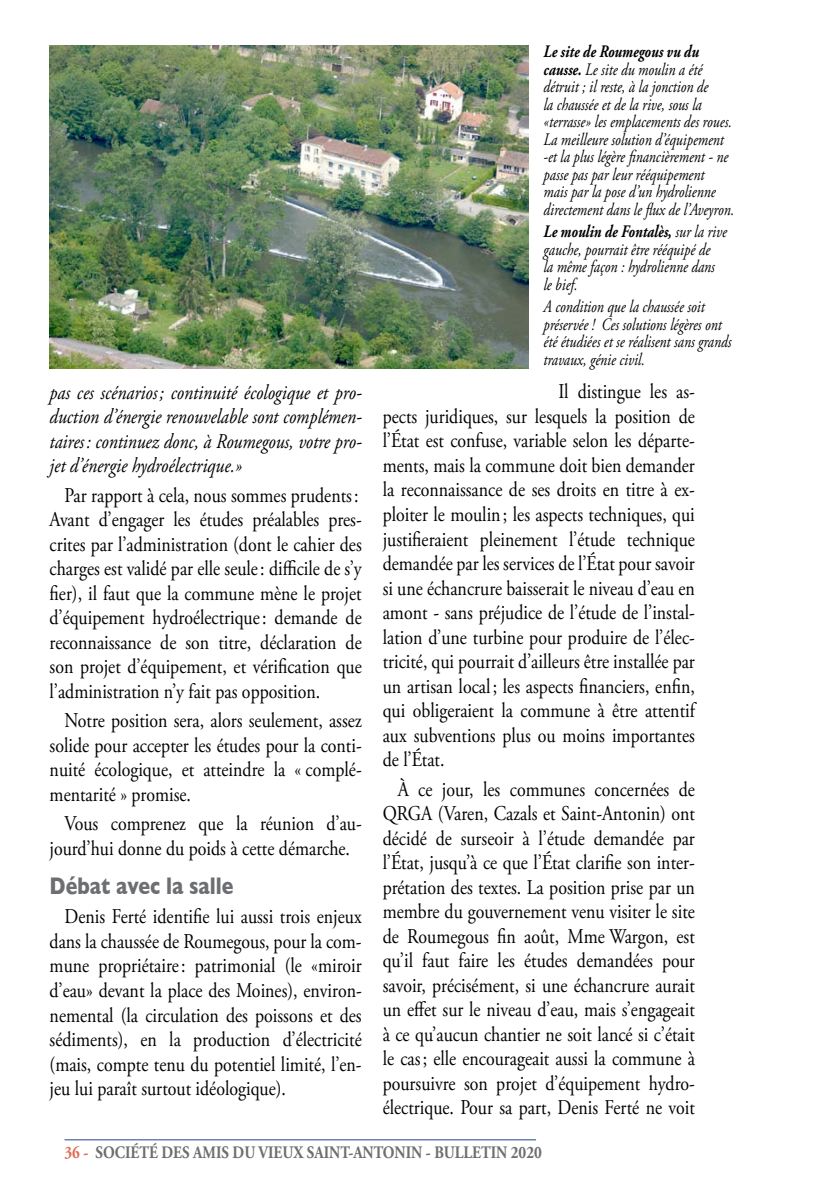
<style>
.page{position:relative;width:819px;height:1191px;background:#fff}
.page>*{position:absolute;margin:0;border:0;box-sizing:border-box;transform-origin:0 0}
.t1{font:700 24.5px "Gill Sans";color:#6d6e71;scale:.8 1}
.t2{font:21px/24.5px "Adobe Garamond Pro";color:#000;text-align:justify;scale:.85 1}
.t3{font:italic 21px/24.5px "Adobe Garamond Pro";color:#000;text-align:justify;scale:.85 1}
.t4{font:italic 17.5px/17.5px "Adobe Garamond Pro";color:#000;scale:.8 1}
.t5{font:700 17.5px "Adobe Garamond Pro";color:#6d6e71;scale:.85 1}
.s1{font-weight:700}
.s2{color:#dd6d54}
</style>
<div class="page">
<img style="left:50px;top:46px;width:478px;height:322px">
<hr style="left:64px;top:1139px;width:472px;height:1px;background:#25408f">
<p class="t3" style="left:50px;top:380px;width:369px">pas ces scénarios; continuité écologique et pro&shy;duction d’énergie renouvelable sont complémen&shy;taires: continuez donc, à Roumegous, votre pro&shy;jet d’énergie hydroélectrique.»</p>
<p class="t2" style="left:50px;top:483px;width:369px;text-align:left;text-indent:15px">Par rapport à cela, nous sommes prudents:<br>Avant d’engager les études préalables pres&shy;crites par l’administration (dont le cahier des charges est validé par elle seule: difficile de s’y fier), il faut que la commune mène le projet d’équipement hydroélectrique: demande de reconnaissance de son titre, déclaration de son projet d’équipement, et vérification que l’administration n’y fait pas opposition.</p>
<p class="t2" style="left:50px;top:709px;width:368px;text-indent:15px">Notre position sera, alors seulement, assez solide pour accepter les études pour la conti&shy;nuité écologique, et atteindre la « complé&shy;mentarité » promise.</p>
<p class="t2" style="left:50px;top:812px;width:369px;text-indent:15px">Vous comprenez que la réunion d’au&shy;jourd’hui donne du poids à cette démarche.</p>
<p class="t1" style="left:50px;top:866px;width:231px">Débat avec la salle</p>
<p class="t2" style="left:50px;top:905px;width:369px;text-indent:15px">Denis Ferté identifie lui aussi trois enjeux dans la chaussée de Roumegous, pour la com&shy;mune propriétaire: patrimonial (le «miroir d’eau» devant la place des Moines), environ&shy;nemental (la circulation des poissons et des sédiments), en la production d’électricité (mais, compte tenu du potentiel limité, l’en&shy;jeu lui paraît surtout idéologique).</p>
<p class="t4" style="left:543px;top:44px;width:240px"><span class="s1">Le site de Roumegous vu du causse.</span> Le site du moulin a été détruit ; il reste, à la jonction de<br>la chaussée et de la rive, sous la «terrasse» les emplacements des roues.<br>La meilleure solution d’équipement -et la plus légère financièrement - ne passe pas par leur rééquipement<br>mais par la pose d’un hydrolienne directement dans le flux de l’Aveyron.</p>
<p class="t4" style="left:543px;top:223px;width:231px"><span class="s1">Le moulin de Fontalès,</span> sur la rive gauche, pourrait être rééquipé de<br>la même façon : hydrolienne dans le bief.</p>
<p class="t4" style="left:543px;top:298px;width:236px">A condition que la chaussée soit préservée ! Ces solutions légères ont été étudiées et se réalisent sans grands travaux, génie civil.</p>
<p class="t2" style="left:383px;top:380px;width:369px;text-indent:176px">Il distingue les as&shy;pects juridiques, sur lesquels la position de l’État est confuse, variable selon les départe&shy;ments, mais la commune doit bien demander la reconnaissance de ses droits en titre à ex&shy;ploiter le moulin; les aspects techniques, qui justifieraient pleinement l’étude technique demandée par les services de l’État pour savoir si une échancrure baisserait le niveau d’eau en amont - sans préjudice de l’étude de l’instal&shy;lation d’une turbine pour produire de l’élec&shy;tricité, qui pourrait d’ailleurs être installée par un artisan local; les aspects financiers, enfin, qui obligeraient la commune à être attentif aux subventions plus ou moins importantes de l’État.</p>
<p class="t2" style="left:383px;top:777px;width:369px;text-indent:15px">À ce jour, les communes concernées de QRGA (Varen, Cazals et Saint-Antonin) ont décidé de surseoir à l’étude demandée par l’État, jusqu’à ce que l’État clarifie son inter&shy;prétation des textes. La position prise par un membre du gouvernement venu visiter le site de Roumegous fin août, Mme Wargon, est qu’il faut faire les études demandées pour savoir, précisément, si une échancrure aurait un effet sur le niveau d’eau, mais s’engageait à ce qu’aucun chantier ne soit lancé si c’était le cas; elle encourageait aussi la commune à poursuivre son projet d’équipement hydro&shy;électrique. Pour sa part, Denis Ferté ne voit</p>
<p class="t5" style="left:64px;top:1142px;width:563px"><span class="s2">36 -</span> SOCIÉTÉ DES AMIS DU VIEUX SAINT-ANTONIN - BULLETIN 2020</p>
</div>
